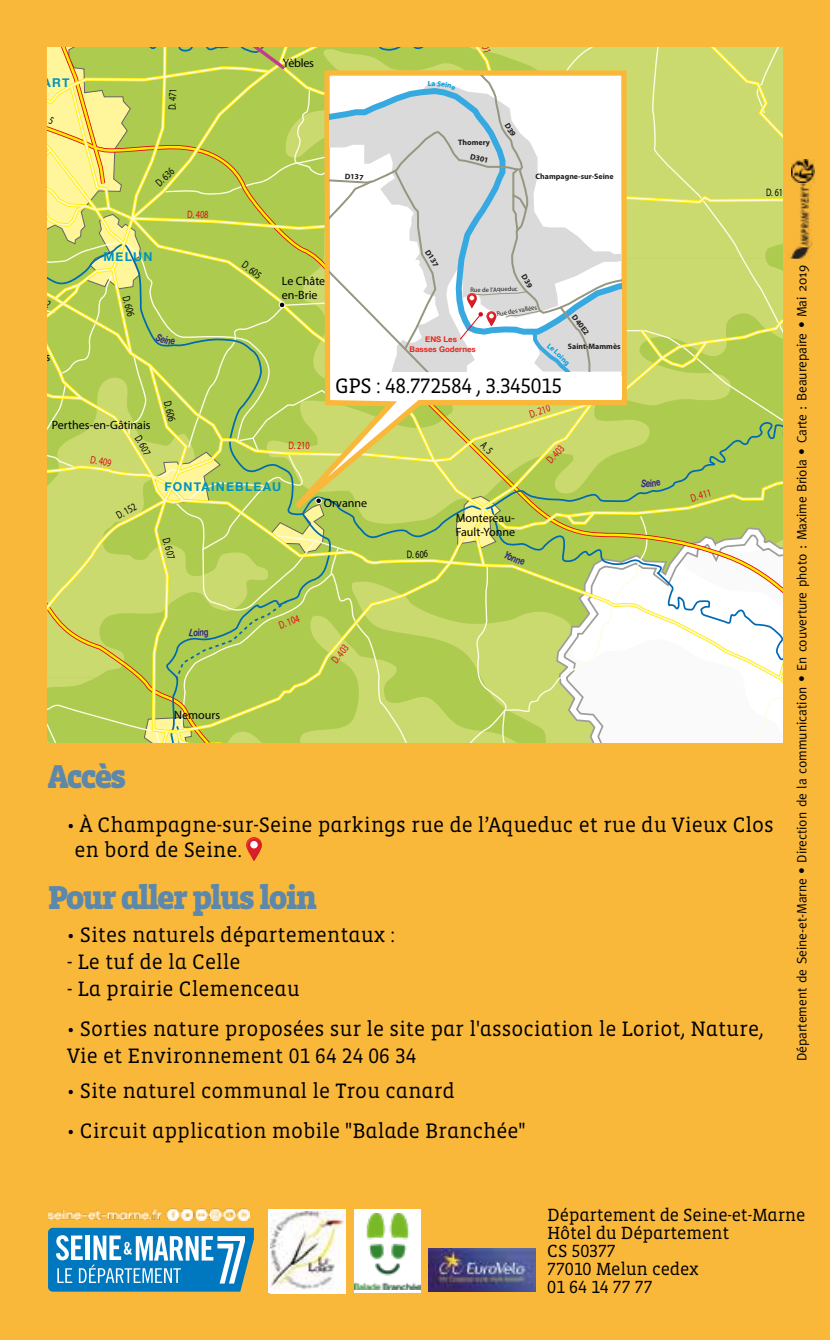
<style>
.page{position:relative;width:830px;height:1340px;background:#fff}
.page>*{position:absolute;margin:0;border:0;box-sizing:border-box;transform-origin:0 0}
.t1{font:900 33.75px "Vista Slab Alt";letter-spacing:-.06em;color:#5c88ac}
.t2{font:25.88px/30.8px "Helvetica Neue";letter-spacing:.1em;color:#000;text-align:center;scale:.75 1}
.t3{font:21.38px/25.7px "Vista Slab Alt";color:#000}
.t4{font:21.38px "Vista Slab Alt";letter-spacing:-.02em;color:#000}
.t5{font:18px/18px "Vista Slab Alt";letter-spacing:-.01em;color:#000}
.t6{font:13.5px "Meta";color:#000}
.t7{font:700 12.15px "Helvetica Neue";letter-spacing:.1em;color:#0093bd}
.t8{font:11.92px/13.7px "Helvetica Neue";color:#000}
.t9{font:10.8px "Helvetica Neue";color:#000;scale:.75 1}
.t10{font:10.8px "Helvetica Neue";color:#e30613;scale:.75 1}
.t11{font:700 7.88px "Myriad Pro";color:#201d1a}
.t12{font:700 7.88px/9.5px "Helvetica Neue";color:#e5261e;text-align:center}
.t13{font:700 7.42px "Myriad Pro";color:#009fe3}
.t14{font:6.52px "Myriad Pro";color:#201d1a}
</style>
<div class="page">
<div style="left:0;top:0;width:829px;height:1339px;background:#fab83a"></div>
<div style="left:268px;top:1209px;width:77px;height:83px;background:#fff"></div>
<img style="left:270px;top:1211px;width:75px;height:79px">
<svg style="left:246px;top:837px;width:16px;height:24px"></svg>
<svg style="left:247px;top:838px;width:15px;height:23px"></svg>
<img style="left:788px;top:182px;width:26px;height:77px">
<img style="left:791px;top:159px;width:22px;height:23px">
<svg style="left:354px;top:1209px;width:66px;height:83px"></svg>
<img style="left:354px;top:1212px;width:66px;height:77px">
<svg style="left:428px;top:1291px;width:106px;height:1px"></svg>
<img style="left:428px;top:1248px;width:106px;height:43px">
<svg style="left:48px;top:1227px;width:206px;height:64px;background:#499cc9"></svg>
<img style="left:48px;top:1208px;width:201px;height:12px">
<svg style="left:48px;top:48px;width:733px;height:694px;background:#cad884"></svg>
<p class="t7" style="left:14px;top:73px;width:57px">SÉNART</p>
<p class="t9" style="left:165px;top:110px;width:30px;rotate:-88deg">D. 471</p>
<p class="t9" style="left:153px;top:179px;width:30px;rotate:-43deg">D. 636</p>
<p class="t10" style="left:187px;top:207px;width:30px;rotate:2deg">D. 408</p>
<p class="t8" style="left:283px;top:56px;width:32px">Yèbles</p>
<p class="t11" style="left:345px;top:171px;width:20px;rotate:3deg">D137</p>
<p class="t13" style="left:427px;top:78px;width:9px">La</p>
<p class="t11" style="left:458px;top:137px;width:33px">Thomery</p>
<p class="t11" style="left:471px;top:151px;width:20px;rotate:13deg">D301</p>
<p class="t11" style="left:535px;top:171px;width:80px">Champagne-sur-Seine</p>
<p class="t9" style="left:765px;top:185px;width:30px">D. 619</p>
<p class="t11" style="left:431px;top:247px;width:20px;rotate:59deg">D137</p>
<p class="t7" style="left:103px;top:247px;width:51px">MELUN</p>
<p class="t9" style="left:247px;top:258px;width:30px;rotate:36deg">D. 605</p>
<p class="t6" style="left:793px;top:1061px;width:797px;rotate:-90deg">Département de Seine-et-Marne • Direction de la communication • En couverture photo : Maxime Briola • Carte : Beaurepaire • Mai 2019</p>
<p class="t8" style="left:282px;top:274px;width:61px">Le Châtelet&shy;en-Brie</p>
<p class="t14" style="left:470px;top:286px;width:49px;rotate:-1deg">Rue de l’Aqueduc</p>
<p class="t14" style="left:495px;top:310px;width:42px;rotate:-10deg">Rue des vallées</p>
<p class="t9" style="left:132px;top:294px;width:30px;rotate:76deg">D. 606</p>
<p class="t11" style="left:577px;top:312px;width:24px;rotate:53deg">D40E2</p>
<p class="t12" style="left:409px;top:335px;width:68px">ENS Les<br>Basses Godernes</p>
<p class="t11" style="left:567px;top:341px;width:54px">Saint-Mammès</p>
<p class="t4" style="left:335px;top:376px;width:228px">GPS : 48.772584 , 3.345015</p>
<p class="t9" style="left:174px;top:399px;width:30px;rotate:76deg">D. 606</p>
<p class="t10" style="left:527px;top:408px;width:30px;rotate:-18deg">D. 210</p>
<p class="t10" style="left:543px;top:457px;width:30px;rotate:-48deg">D. 403</p>
<p class="t8" style="left:52px;top:418px;width:100px">Perthes-en-Gâtinais</p>
<p class="t9" style="left:143px;top:433px;width:30px;rotate:60deg">D. 607</p>
<p class="t10" style="left:288px;top:439px;width:30px;rotate:1deg">D. 210</p>
<p class="t10" style="left:92px;top:452px;width:30px;rotate:11deg">D. 409</p>
<p class="t7" style="left:164px;top:477px;width:118px">FONTAINEBLEAU</p>
<p class="t10" style="left:688px;top:491px;width:30px;rotate:-16deg">D. 411</p>
<p class="t8" style="left:323px;top:496px;width:45px">Orvanne</p>
<p class="t9" style="left:114px;top:510px;width:30px;rotate:-29deg">D. 152</p>
<p class="t8" style="left:455px;top:511px;width:61px">Montereau-<br>Fault-Yonne</p>
<p class="t9" style="left:172px;top:536px;width:30px;rotate:75deg">D. 607</p>
<p class="t9" style="left:406px;top:547px;width:30px;rotate:-1deg">D. 606</p>
<p class="t10" style="left:277px;top:619px;width:30px;rotate:-20deg">D. 104</p>
<p class="t10" style="left:328px;top:657px;width:30px;rotate:-51deg">D. 403</p>
<p class="t8" style="left:174px;top:708px;width:47px">Nemours</p>
<h1 class="t1" style="left:48px;top:761px;width:80px">Accès</h1>
<p class="t3" style="left:74px;top:812px;width:700px;text-indent:-8px">• À Champagne-sur-Seine parkings rue de l’Aqueduc et rue du Vieux Clos en bord de Seine.</p>
<h1 class="t1" style="left:48px;top:882px;width:270px">Pour aller plus loin</h1>
<p class="t3" style="left:67px;top:923px;width:329px">• Sites naturels départementaux :</p>
<p class="t3" style="left:67px;top:950px;width:175px">- Le tuf de la Celle</p>
<p class="t3" style="left:67px;top:977px;width:234px">- La prairie Clemenceau</p>
<p class="t3" style="left:67px;top:1016px;width:698px;line-height:27px">• Sorties nature proposées sur le site par l'association le Loriot, Nature,<br>Vie et Environnement 01 64 24 06 34</p>
<p class="t3" style="left:67px;top:1079px;width:389px">• Site naturel communal le Trou canard</p>
<p class="t3" style="left:67px;top:1119px;width:460px">• Circuit application mobile "Balade Branchée"</p>
<p class="t2" style="left:739px;top:815px;width:89px">YONNE</p>
<p class="t8" style="left:100px;top:924px;width:85px">Château-Landon</p>
<p class="t2" style="left:76px;top:1011px;width:89px">45<br>LOIRET</p>
<p class="t5" style="left:547px;top:1206px;width:259px">Département de Seine-et-Marne<br>Hôtel du Département<br>CS 50377<br>77010 Melun cedex<br>01 64 14 77 77</p>
</div>
